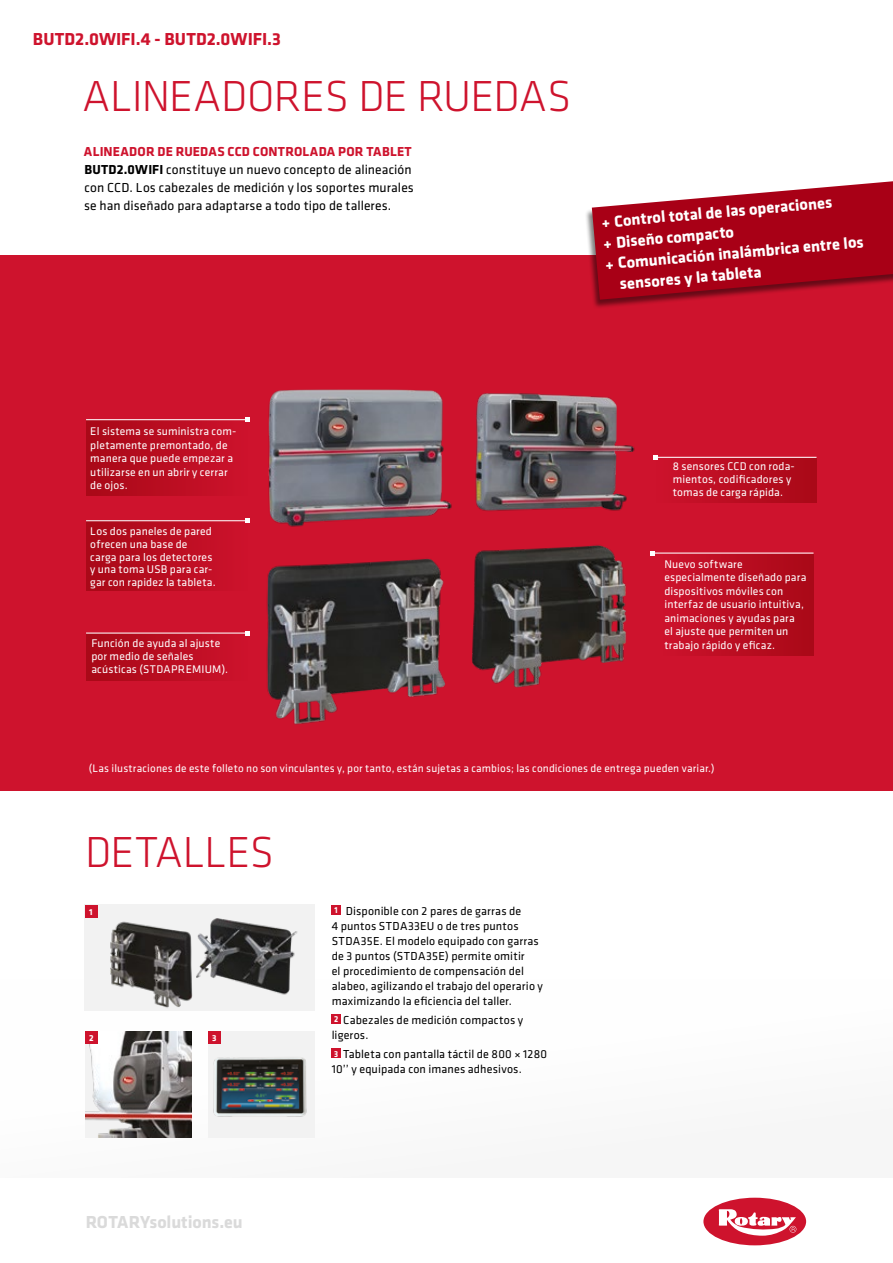
<style>
.page{position:relative;width:893px;height:1263px;background:#fff}
.page>*{position:absolute;margin:0;border:0;box-sizing:border-box;transform-origin:0 0}
.t1{font:300 45px "Klavika";letter-spacing:-.01em;color:#ce132d}
.t2{font:700 18px "Klavika";letter-spacing:.005em;color:#ce132d}
.t3{font:700 18px "Klavika";letter-spacing:-.005em;color:#dadada}
.t4{font:700 16.5px "Klavika";color:#fff}
.t5{font:13.5px/18px "Klavika";letter-spacing:.005em;color:#000}
.t6{font:12px/15px "Klavika";letter-spacing:.01em;color:#000}
.t7{font:11.55px/13.5px "Klavika";letter-spacing:.015em;color:#fff}
.t8{font:11.25px "Klavika";letter-spacing:.015em;color:#fff}
.t9{font:700 9px "Klavika";color:#fff}
.s1{font-weight:700;color:#ce132d}
.s2{font-weight:700}
.s3{font-weight:700;font-size:9px;color:#fff}
</style>
<div class="page">
<div style="left:0;top:979px;width:893px;height:199px;background:#f6f6f6"></div>
<svg style="left:703px;top:1197px;width:104px;height:49px"></svg>
<div style="left:0;top:255px;width:893px;height:536px;background:#ce132d"></div>
<div style="left:85px;top:905px;width:230px;height:106px;background:#f2f2f2"></div>
<div style="left:85px;top:905px;width:12px;height:12px;background:#ce132d"></div>
<img style="left:206px;top:904px;width:99px;height:91px">
<img style="left:94px;top:904px;width:112px;height:104px">
<img style="left:85px;top:1031px;width:106px;height:107px">
<div style="left:85px;top:1031px;width:13px;height:13px;background:#ce132d"></div>
<div style="left:208px;top:1031px;width:106px;height:107px;background:#f2f2f2"></div>
<img style="left:213px;top:1057px;width:94px;height:60px">
<div style="left:208px;top:1031px;width:13px;height:13px;background:#ce132d"></div>
<div style="left:584px;top:181px;width:309px;height:129px;background:#000;opacity:.5"></div>
<svg style="left:592px;top:181px;width:301px;height:119px"></svg>
<div style="left:86px;top:521px;width:164px;height:70px;background:#b60c1e"></div>
<hr style="left:86px;top:520px;width:162px;height:1px;background:#fff">
<div style="left:332px;top:905px;width:9px;height:9px;background:#ce132d"></div>
<div style="left:332px;top:1014px;width:9px;height:10px;background:#ce132d"></div>
<div style="left:332px;top:1048px;width:9px;height:10px;background:#ce132d"></div>
<div style="left:86px;top:633px;width:164px;height:47px;background:#b60c1e"></div>
<hr style="left:86px;top:632px;width:162px;height:2px;background:#fff">
<div style="left:86px;top:420px;width:164px;height:75px;background:#b60c1e"></div>
<hr style="left:86px;top:419px;width:162px;height:1px;background:#fff">
<div style="left:660px;top:554px;width:153px;height:102px;background:linear-gradient(to bottom,#b70c1f,#b70c1f)"></div>
<hr style="left:653px;top:552px;width:160px;height:2px;background:#fff">
<hr style="left:655px;top:457px;width:161px;height:1px;background:#fff">
<div style="left:653px;top:458px;width:163px;height:44px;background:#b60c1e"></div>
<img style="left:208px;top:389px;width:244px;height:336px">
<img style="left:472px;top:393px;width:226px;height:295px">
<h2 class="t2" style="left:33px;top:30px;width:249px">BUTD2.0WIFI.4 - BUTD2.0WIFI.3</h2>
<h1 class="t1" style="left:82px;top:71px;width:490px">ALINEADORES DE RUEDAS</h1>
<p class="t5" style="left:84px;top:142px;width:331px"><span class="s1">ALINEADOR DE RUEDAS CCD CONTROLADA POR TABLET </span><span class="s2">BUTD2.0WIFI</span> constituye un nuevo concepto de alineación con CCD. Los cabezales de medición y los soportes murales se han diseñado para adaptarse a todo tipo de talleres.</p>
<h3 class="t4" style="left:601px;top:213px;width:233px;rotate:-5deg">+ Control total de las operaciones</h3>
<h3 class="t4" style="left:603px;top:234px;width:133px;rotate:-5deg">+ Diseño compacto</h3>
<h3 class="t4" style="left:604px;top:255px;width:261px;rotate:-5deg">+ Comunicación inalámbrica entre los</h3>
<h3 class="t4" style="left:619px;top:275px;width:144px;rotate:-5deg">sensores y la tableta</h3>
<p class="t7" style="left:90px;top:425px;width:147px">El sistema se suministra com&shy;pletamente premontado, de manera que puede empezar a utilizarse en un abrir y cerrar de ojos.</p>
<p class="t7" style="left:90px;top:525px;width:127px;line-height:12.8px">Los dos paneles de pared ofrecen una base de carga para los detectores y una toma USB para car&shy;gar con rapidez la tableta.</p>
<p class="t7" style="left:91px;top:637px;width:138px;line-height:12.8px">Función de ayuda al ajuste por medio de señales acústicas (STDAPREMIUM).</p>
<p class="t7" style="left:673px;top:460px;width:123px;line-height:12.8px">8 sensores CCD con roda&shy;mientos, codificadores y tomas de carga rápida.</p>
<p class="t7" style="left:664px;top:557px;width:143px">Nuevo software especialmente diseñado para dispositivos móviles con interfaz de usuario intuitiva, animaciones y ayudas para<br>el ajuste que permiten un trabajo rápido y eficaz.</p>
<p class="t8" style="left:89px;top:762px;width:627px">(Las ilustraciones de este folleto no son vinculantes y, por tanto, están sujetas a cambios; las condiciones de entrega pueden variar.)</p>
<h1 class="t1" style="left:85px;top:827px;width:191px">DETALLES</h1>
<p class="t9" style="left:89px;top:907px;width:5px">1</p>
<p class="t9" style="left:89px;top:1033px;width:6px">2</p>
<p class="t9" style="left:212px;top:1033px;width:6px">3</p>
<h2 class="t3" style="left:86px;top:1212px;width:159px">ROTARYsolutions.eu</h2>
<p class="t6" style="left:332px;top:903px;width:213px"><span class="s3">1</span> Disponible con 2 pares de garras de<br>4 puntos STDA33EU o de tres puntos STDA35E. El modelo equipado con garras de 3 puntos (STDA35E) permite omitir<br>el procedimiento de compensación del alabeo, agilizando el trabajo del operario y maximizando la eficiencia del taller.</p>
<p class="t6" style="left:332px;top:1012px;width:193px"><span class="s3">2</span> Cabezales de medición compactos y ligeros.</p>
<p class="t6" style="left:332px;top:1047px;width:217px"><span class="s3">3</span> Tableta con pantalla táctil de 800 × 1280<br>10’’ y equipada con imanes adhesivos.</p>
</div>
